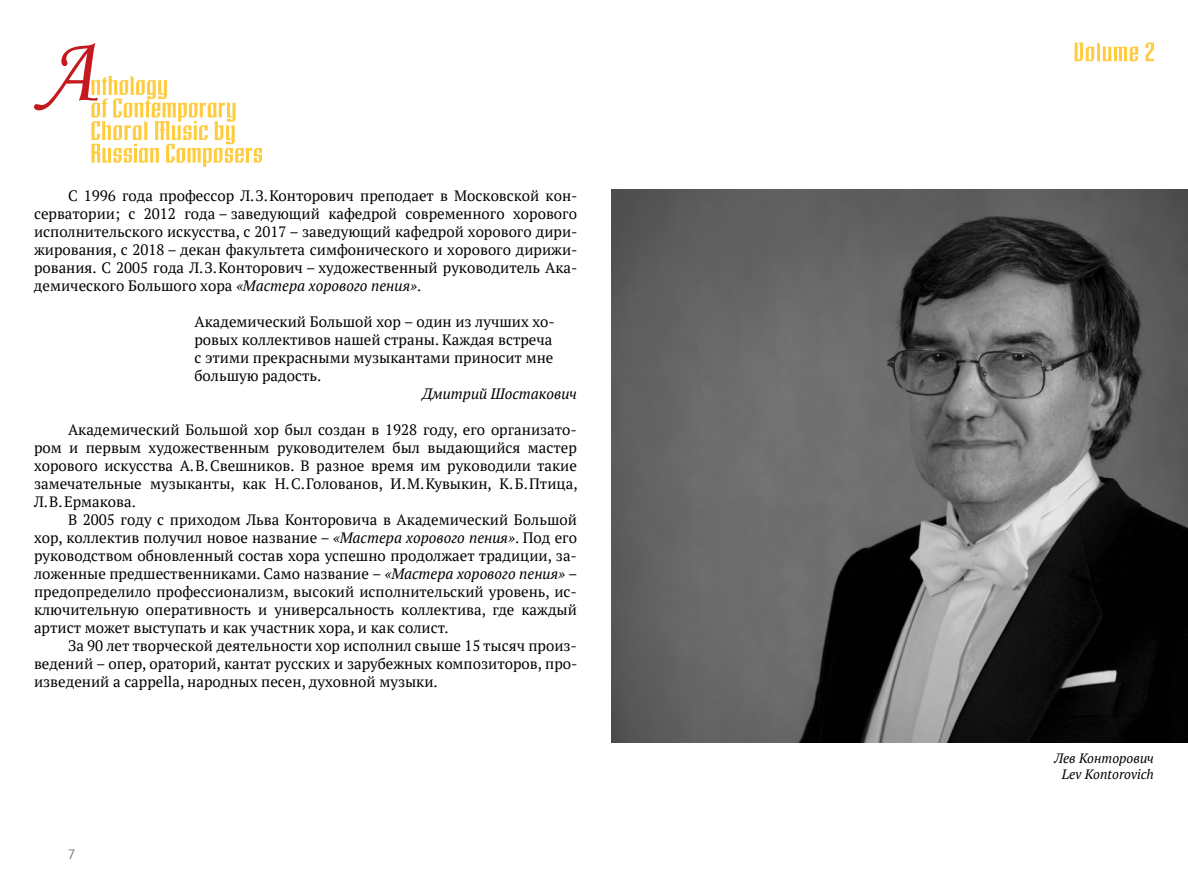
<style>
.page{position:relative;width:1188px;height:893px;background:#fff}
.page>*{position:absolute;margin:0;border:0;box-sizing:border-box;transform-origin:0 0}
.t1{font:15px/18px "PT Serif";color:#000;text-align:justify}
.t2{font:italic 15px "PT Serif";color:#000}
.t3{font:italic 13.5px/16.2px "PT Serif";color:#000;text-align:center}
.t4{font:13.5px "PT Sans";color:#777471}
.s1{font-style:italic}
</style>
<div class="page">
<svg style="left:34px;top:43px;width:228px;height:124px"></svg>
<svg style="left:1074px;top:43px;width:64px;height:18px"></svg>
<svg style="left:1145px;top:43px;width:9px;height:18px"></svg>
<img style="left:611px;top:189px;width:577px;height:553px">
<p class="t1" style="left:34px;top:186px;width:545px;text-indent:34px">С 1996 года профессор Л.З.Конторович преподает в Московской кон&shy;серватории; с 2012 года – заведующий кафедрой современного хорового исполнительского искусства, с 2017 – заведующий кафедрой хорового дири&shy;жирования, с 2018 – декан факультета симфонического и хорового дирижи&shy;рования. С 2005 года Л.З.Конторович – художественный руководитель Ака&shy;демического Большого хора <span class="s1">«Мастера хорового пения»</span>.</p>
<p class="t1" style="left:194px;top:312px;width:362px;text-align:left">Академический Большой хор – один из лучших хо&shy;ровых коллективов нашей страны. Каждая встреча с этими прекрасными музыкантами приносит мне большую радость.</p>
<p class="t2" style="left:422px;top:384px;width:156px">Дмитрий Шостакович</p>
<p class="t1" style="left:34px;top:420px;width:545px;text-indent:34px">Академический Большой хор был создан в 1928 году, его организато&shy;ром и первым художественным руководителем был выдающийся мастер хорового искусства А.В.Свешников. В разное время им руководили такие замечательные музыканты, как Н.С.Голованов, И.М.Кувыкин, К.Б.Птица, Л.В.Ермакова.</p>
<p class="t1" style="left:34px;top:510px;width:545px;text-indent:34px">В 2005 году с приходом Льва Конторовича в Академический Большой хор, коллектив получил новое название – <span class="s1">«Мастера хорового пения»</span>. Под его руководством обновленный состав хора успешно продолжает традиции, за&shy;ложенные предшественниками. Само название – <span class="s1">«Мастера хорового пения»</span> – предопределило профессионализм, высокий исполнительский уровень, ис&shy;ключительную оперативность и универсальность коллектива, где каждый артист может выступать и как участник хора, и как солист.</p>
<p class="t1" style="left:34px;top:636px;width:545px;text-indent:34px">За 90 лет творческой деятельности хор исполнил свыше 15 тысяч произ&shy;ведений – опер, ораторий, кантат русских и зарубежных композиторов, про&shy;изведений a cappella, народных песен, духовной музыки.</p>
<p class="t4" style="left:68px;top:845px;width:9px">7</p>
<p class="t3" style="left:1054px;top:750px;width:101px">Лев Конторович<br>Lev Kontorovich</p>
</div>
